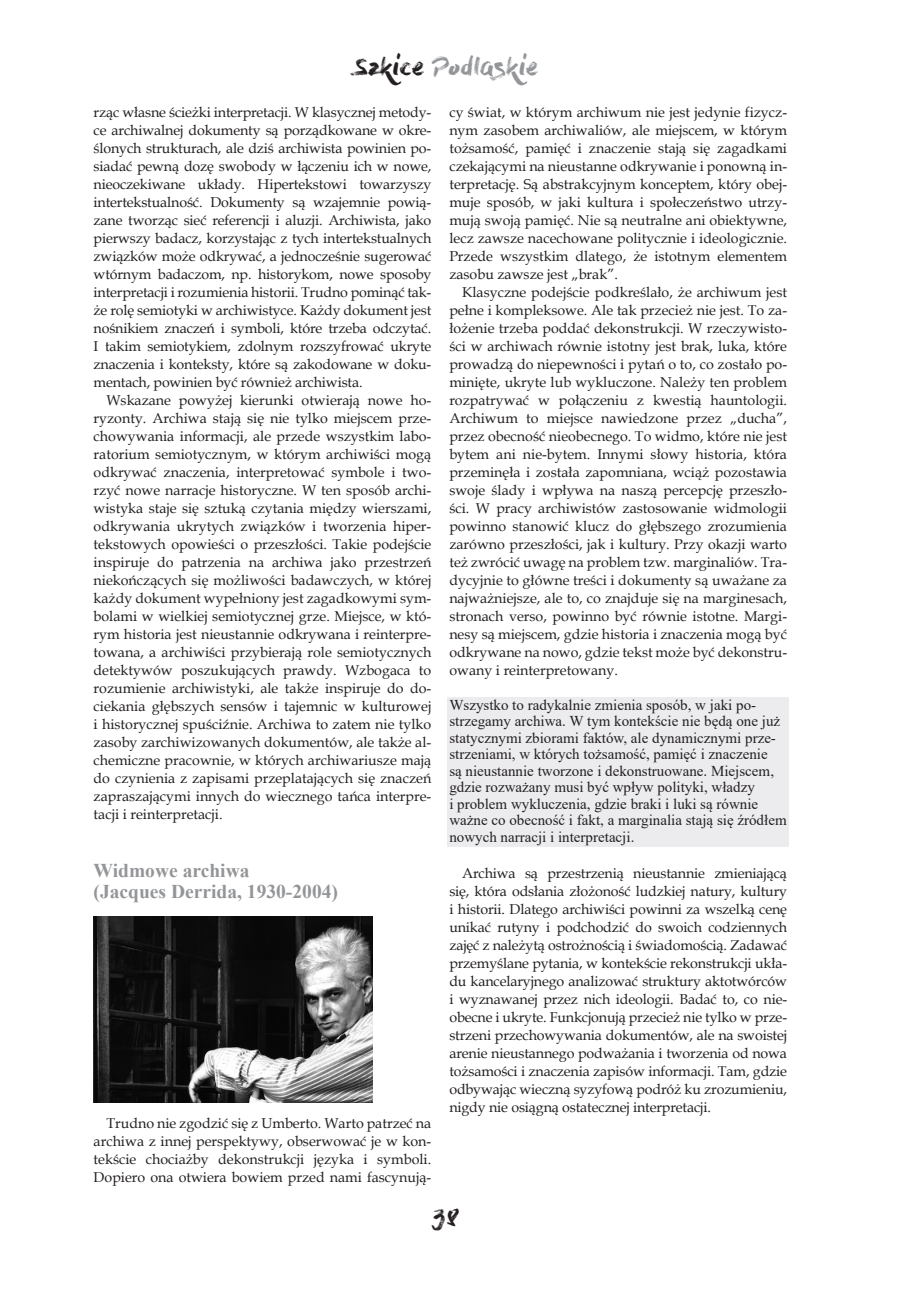
<style>
.page{position:relative;width:919px;height:1289px;background:#fff}
.page>*{position:absolute;margin:0;border:0;box-sizing:border-box;transform-origin:0 0}
.t1{font:25.5px "Dry Brush";letter-spacing:-.015em;color:#939598}
.t2{font:22.5px "Dry Brush";color:#231f20}
.podtytuł_SZKICE{font:700 19.5px "Times New Roman";color:#939598}
.podkreślenie_SZKICE{font:15px/16.5px "Times New Roman";color:#231f20}
.Normalny{font:14.25px/18px "Book Antiqua";color:#231f20;text-align:justify}
.s1{color:#231f20}
</style>
<div class="page">
<img style="left:94px;top:916px;width:279px;height:186px">
<div style="left:447px;top:697px;width:341px;height:150px;background:#ececee"></div>
<h1 class="t1" style="left:355px;top:51px;width:185px"><span class="s1">Szkice</span> Podlaskie</h1>
<p class="Normalny" style="left:94px;top:102px;width:339px">rząc własne ścieżki interpretacji. W klasycznej metody&shy;ce archiwalnej dokumenty są porządkowane w okre&shy;ślonych strukturach, ale dziś archiwista powinien po&shy;siadać pewną dozę swobody w łączeniu ich w nowe, nieoczekiwane układy. Hipertekstowi towarzyszy intertekstualność. Dokumenty są wzajemnie powią&shy;zane tworząc sieć referencji i aluzji. Archiwista, jako pierwszy badacz, korzystając z tych intertekstualnych związków może odkrywać, a jednocześnie sugerować wtórnym badaczom, np. historykom, nowe sposoby interpretacji i rozumienia historii. Trudno pominąć tak&shy;że rolę semiotyki w archiwistyce. Każdy dokument jest nośnikiem znaczeń i symboli, które trzeba odczytać.<br>I takim semiotykiem, zdolnym rozszyfrować ukryte znaczenia i konteksty, które są zakodowane w doku&shy;mentach, powinien być również archiwista.</p>
<p class="Normalny" style="left:94px;top:390px;width:339px;text-indent:13px">Wskazane powyżej kierunki otwierają nowe ho&shy;ryzonty. Archiwa stają się nie tylko miejscem prze&shy;chowywania informacji, ale przede wszystkim labo&shy;ratorium semiotycznym, w którym archiwiści mogą odkrywać znaczenia, interpretować symbole i two&shy;rzyć nowe narracje historyczne. W ten sposób archi&shy;wistyka staje się sztuką czytania między wierszami, odkrywania ukrytych związków i tworzenia hiper&shy;tekstowych opowieści o przeszłości. Takie podejście inspiruje do patrzenia na archiwa jako przestrzeń niekończących się możliwości badawczych, w której każdy dokument wypełniony jest zagadkowymi sym&shy;bolami w wielkiej semiotycznej grze. Miejsce, w któ&shy;rym historia jest nieustannie odkrywana i reinterpre&shy;towana, a archiwiści przybierają role semiotycznych detektywów poszukujących prawdy. Wzbogaca to rozumienie archiwistyki, ale także inspiruje do do&shy;ciekania głębszych sensów i tajemnic w kulturowej i historycznej spuściźnie. Archiwa to zatem nie tylko zasoby zarchiwizowanych dokumentów, ale także al&shy;chemiczne pracownie, w których archiwariusze mają do czynienia z zapisami przeplatających się znaczeń zapraszającymi innych do wiecznego tańca interpre&shy;tacji i reinterpretacji.</p>
<p class="podtytuł_SZKICE" style="left:94px;top:856px;width:157px">Widmowe archiwa</p>
<p class="podtytuł_SZKICE" style="left:94px;top:877px;width:246px">(Jacques Derrida, 1930-2004)</p>
<p class="Normalny" style="left:94px;top:1113px;width:339px;text-indent:13px">Trudno nie zgodzić się z Umberto. Warto patrzeć na archiwa z innej perspektywy, obserwować je w kon&shy;tekście chociażby dekonstrukcji języka i symboli.<br>Dopiero ona otwiera bowiem przed nami fascynują-</p>
<p class="Normalny" style="left:449px;top:102px;width:339px">cy świat, w którym archiwum nie jest jedynie fizycz&shy;nym zasobem archiwaliów, ale miejscem, w którym tożsamość, pamięć i znaczenie stają się zagadkami czekającymi na nieustanne odkrywanie i ponowną in&shy;terpretację. Są abstrakcyjnym konceptem, który obej&shy;muje sposób, w jaki kultura i społeczeństwo utrzy&shy;mują swoją pamięć. Nie są neutralne ani obiektywne, lecz zawsze nacechowane politycznie i ideologicznie.<br>Przede wszystkim dlatego, że istotnym elementem zasobu zawsze jest „brak”.</p>
<p class="Normalny" style="left:449px;top:282px;width:339px;text-indent:13px">Klasyczne podejście podkreślało, że archiwum jest pełne i kompleksowe. Ale tak przecież nie jest. To za&shy;łożenie trzeba poddać dekonstrukcji. W rzeczywisto&shy;ści w archiwach równie istotny jest brak, luka, które prowadzą do niepewności i pytań o to, co zostało po&shy;minięte, ukryte lub wykluczone. Należy ten problem rozpatrywać w połączeniu z kwestią hauntologii.<br>Archiwum to miejsce nawiedzone przez „ducha”, przez obecność nieobecnego. To widmo, które nie jest bytem ani nie-bytem. Innymi słowy historia, która przeminęła i została zapomniana, wciąż pozostawia swoje ślady i wpływa na naszą percepcję przeszło&shy;ści. W pracy archiwistów zastosowanie widmologii powinno stanowić klucz do głębszego zrozumienia zarówno przeszłości, jak i kultury. Przy okazji warto też zwrócić uwagę na problem tzw. marginaliów. Tra&shy;dycyjnie to główne treści i dokumenty są uważane za najważniejsze, ale to, co znajduje się na marginesach, stronach verso, powinno być równie istotne. Margi&shy;nesy są miejscem, gdzie historia i znaczenia mogą być odkrywane na nowo, gdzie tekst może być dekonstru&shy;owany i reinterpretowany.</p>
<p class="podkreślenie_SZKICE" style="left:449px;top:695px;width:339px">Wszystko to radykalnie zmienia sposób, w jaki po&shy;strzegamy archiwa. W tym kontekście nie będą one już statycznymi zbiorami faktów, ale dynamicznymi prze&shy;strzeniami, w których tożsamość, pamięć i znaczenie<br>są nieustannie tworzone i dekonstruowane. Miejscem, gdzie rozważany musi być wpływ polityki, władzy<br>i problem wykluczenia, gdzie braki i luki są równie ważne co obecność i fakt, a marginalia stają się źródłem nowych narracji i interpretacji.</p>
<p class="Normalny" style="left:449px;top:863px;width:339px;text-indent:13px">Archiwa są przestrzenią nieustannie zmieniającą się, która odsłania złożoność ludzkiej natury, kultury i historii. Dlatego archiwiści powinni za wszelką cenę unikać rutyny i podchodzić do swoich codziennych zajęć z należytą ostrożnością i świadomością. Zadawać przemyślane pytania, w kontekście rekonstrukcji ukła&shy;du kancelaryjnego analizować struktury aktotwórców i wyznawanej przez nich ideologii. Badać to, co nie&shy;obecne i ukryte. Funkcjonują przecież nie tylko w prze&shy;strzeni przechowywania dokumentów, ale na swoistej arenie nieustannego podważania i tworzenia od nowa tożsamości i znaczenia zapisów informacji. Tam, gdzie odbywając wieczną syzyfową podróż ku zrozumieniu, nigdy nie osiągną ostatecznej interpretacji.</p>
<h2 class="t2" style="left:431px;top:1204px;width:31px">38</h2>
</div>
